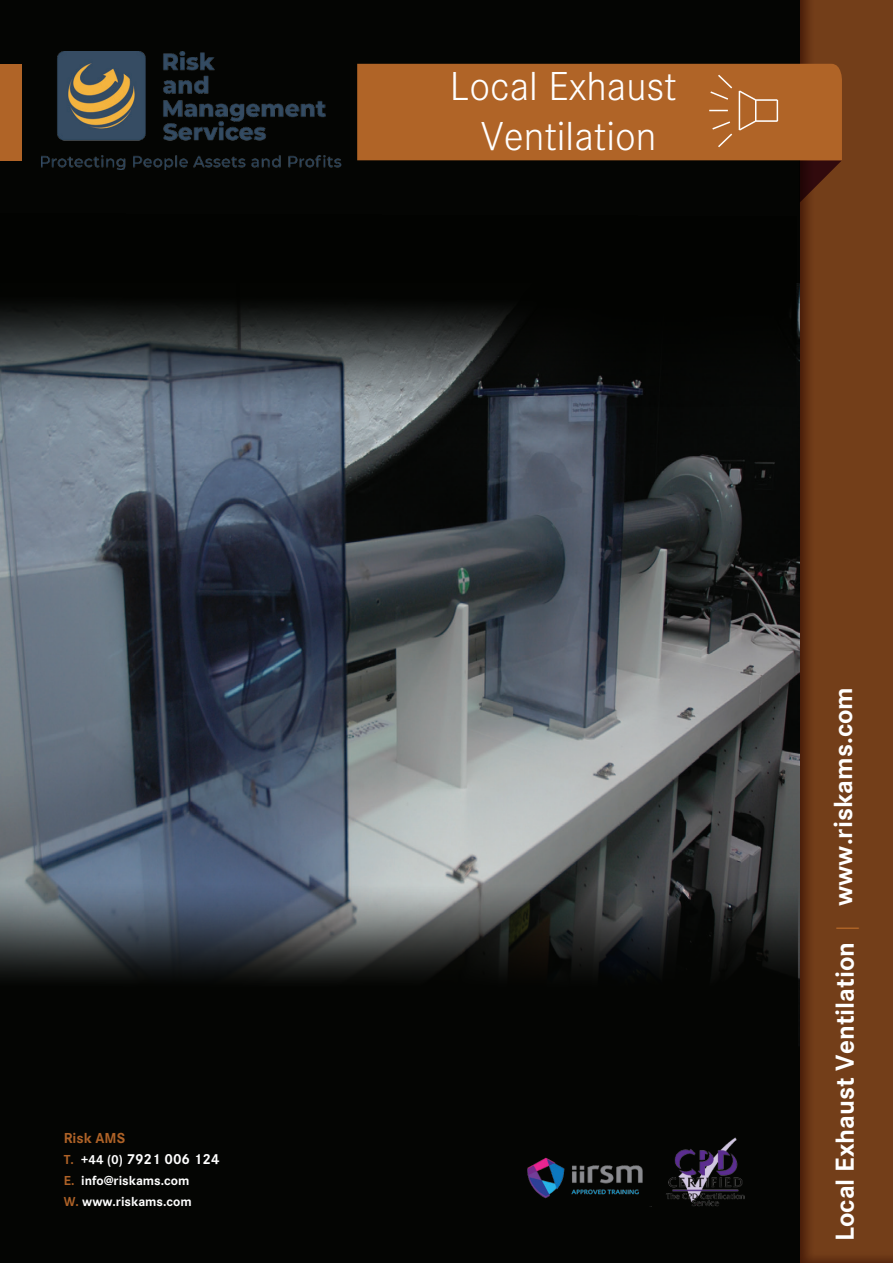
<style>
.page{position:relative;width:893px;height:1263px;background:#fff}
.page>*{position:absolute;margin:0;border:0;box-sizing:border-box;transform-origin:0 0}
.t1{font:300 42px/50.4px "Corporate S";color:#fff;text-align:center}
.t2{font:700 27px "Corporate S";color:#fff}
.t3{font:700 15px/21px "Corporate S";color:#fff}
.t4{font:700 13.5px/21px "Corporate S";color:#fff}
.s1{color:#ae6227}
.s2{font-size:13.5px;color:#ae6227}
.s3{font-size:13.5px}
.s4{font-weight:300;color:#b06427}
.s5{font-size:27.15px}
</style>
<div class="page">
<svg style="left:799px;top:0;width:94px;height:1263px;background:#6f3b17"></svg>
<div style="left:0;top:0;width:799px;height:1263px;background:#040503"></div>
<svg style="left:799px;top:160px;width:43px;height:43px;background:#4e2211"></svg>
<div style="left:357px;top:64px;width:485px;height:96px;background:#b06427"></div>
<div style="left:0;top:64px;width:21px;height:96px;background:#b06427"></div>
<img style="left:0;top:283px;width:799px;height:697px">
<hr style="left:756px;top:99px;width:21px;height:2px;background:#fff">
<svg style="left:777px;top:100px;width:1px;height:21px"></svg>
<hr style="left:756px;top:120px;width:21px;height:2px;background:#fff">
<svg style="left:709px;top:73px;width:49px;height:76px;background:#b66f37"></svg>
<img style="left:0;top:283px;width:797px;height:131px">
<img style="left:0;top:876px;width:798px;height:104px">
<img style="left:666px;top:1137px;width:79px;height:70px">
<img style="left:527px;top:1157px;width:125px;height:50px">
<img style="left:42px;top:52px;width:300px;height:117px">
<p class="t3" style="left:64px;top:1127px;width:157px"><span class="s1">Risk AMS<br></span><span class="s2">T.</span> <span class="s3">+44 (0)</span> 7921 006 124</p>
<p class="t4" style="left:64px;top:1169px;width:129px"><span class="s1">E.</span> info@riskams.com<br><span class="s1">W.</span> www.riskams.com</p>
<h1 class="t1" style="left:450px;top:59px;width:228px">Local Exhaust<br>Ventilation</h1>
<p class="t2" style="left:826px;top:1241px;width:556px;rotate:-90deg">Local Exhaust Ventilation <span class="s4">|</span> <span class="s5">www.riskams.com</span></p>
</div>
